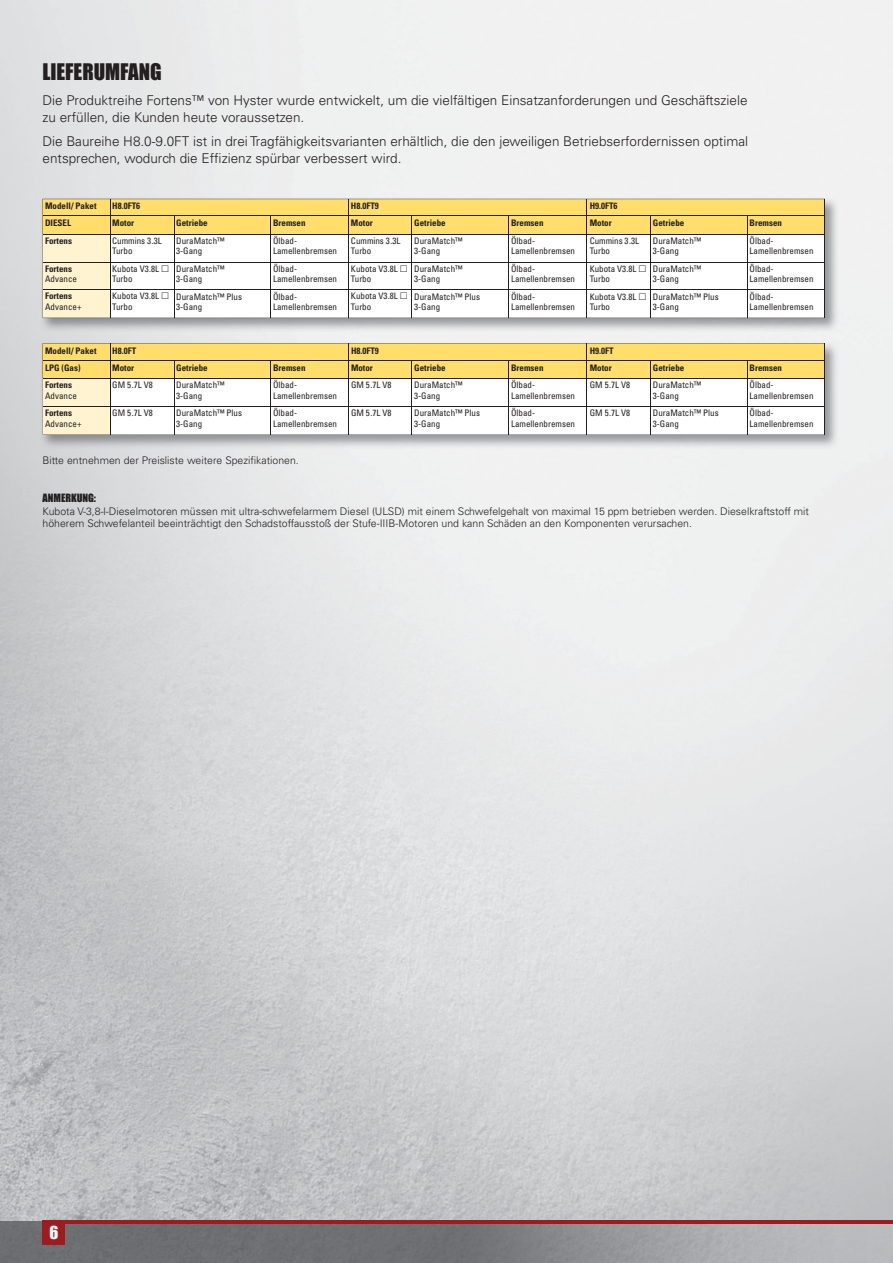
<style>
.page{position:relative;width:893px;height:1263px;background:#fff}
.page>*{position:absolute;margin:0;border:0;box-sizing:border-box;transform-origin:0 0}
.t1{font:21px "Impact";color:#231f20}
.t2{font:16.5px "Impact";color:#fff}
.t3{font:300 13.5px/16.2px "Univers";color:#231f20}
.t4{font:300 10.5px/12.6px "Univers";color:#231f20}
.t5{font:10.5px "Impact";color:#231f20}
.t6{font:condensed 9px/10.8px "Univers";color:#231f20}
.t7{font:700 condensed 9px/17.2px "Univers";color:#231f20}
</style>
<div class="page">
<img style="left:0;top:0;width:892px;height:1222px">
<img style="left:0;top:1222px;width:892px;height:41px">
<hr style="left:43px;top:1220px;width:850px;height:3px;background:#9e1c20">
<div style="left:43px;top:1222px;width:22px;height:23px;background:#9e1c20"></div>
<img style="left:892px;top:0;width:1px;height:1263px">
<img style="left:41px;top:197px;width:798px;height:135px">
<img style="left:41px;top:342px;width:798px;height:106px">
<hr style="left:825px;top:199px;width:1px;height:119px;background:#231f20">
<svg style="left:43px;top:199px;width:782px;height:119px"></svg>
<hr style="left:43px;top:262px;width:782px;height:1px;background:#231f20">
<hr style="left:43px;top:290px;width:782px;height:1px;background:#231f20">
<hr style="left:825px;top:344px;width:1px;height:91px;background:#231f20">
<svg style="left:43px;top:343px;width:782px;height:92px"></svg>
<hr style="left:43px;top:406px;width:782px;height:1px;background:#231f20">
<svg style="left:162px;top:265px;width:6px;height:6px"></svg>
<svg style="left:162px;top:293px;width:6px;height:6px"></svg>
<svg style="left:401px;top:265px;width:6px;height:6px"></svg>
<svg style="left:401px;top:293px;width:6px;height:6px"></svg>
<svg style="left:639px;top:265px;width:7px;height:6px"></svg>
<svg style="left:639px;top:293px;width:7px;height:6px"></svg>
<h1 class="t1" style="left:43px;top:59px;width:121px">LIEFERUMFANG</h1>
<h3 class="t3" style="left:43px;top:94px;width:706px">Die Produktreihe Fortens™ von Hyster wurde entwickelt, um die vielfältigen Einsatzanforderungen und Geschäftsziele zu erfüllen, die Kunden heute voraussetzen.</h3>
<h3 class="t3" style="left:43px;top:135px;width:707px">Die Baureihe H8.0-9.0FT ist in drei Tragfähigkeitsvarianten erhältlich, die den jeweiligen Betriebserfordernissen optimal entsprechen, wodurch die Effizienz spürbar verbessert wird.</h3>
<p class="t7" style="left:45px;top:198px;width:53px">Modell/ Paket<br>DIESEL<br>Fortens</p>
<p class="t7" style="left:45px;top:261px;width:28px">Fortens</p>
<p class="t6" style="left:45px;top:274px;width:33px">Advance</p>
<p class="t7" style="left:45px;top:289px;width:28px">Fortens</p>
<p class="t6" style="left:45px;top:302px;width:38px">Advance+</p>
<p class="t7" style="left:45px;top:343px;width:53px">Modell/ Paket<br>LPG (Gas)<br>Fortens</p>
<p class="t6" style="left:45px;top:391px;width:33px">Advance</p>
<p class="t7" style="left:45px;top:405px;width:28px">Fortens</p>
<p class="t6" style="left:45px;top:419px;width:38px">Advance+</p>
<p class="t7" style="left:112px;top:198px;width:29px">H8.0FT6<br>Motor</p>
<p class="t6" style="left:112px;top:236px;width:51px">Cummins 3 .3L<br>Turbo</p>
<p class="t6" style="left:112px;top:264px;width:48px">Kubota V3 .8L<br>Turbo</p>
<p class="t6" style="left:112px;top:292px;width:48px">Kubota V3 .8L<br>Turbo</p>
<p class="t7" style="left:112px;top:343px;width:25px">H8.0FT<br>Motor</p>
<p class="t6" style="left:112px;top:380px;width:42px">GM 5 .7L V8</p>
<p class="t6" style="left:112px;top:408px;width:42px">GM 5 .7L V8</p>
<p class="t7" style="left:176px;top:215px;width:33px">Getriebe</p>
<p class="t6" style="left:176px;top:236px;width:50px">DuraMatch™<br>3-Gang</p>
<p class="t6" style="left:176px;top:264px;width:50px">DuraMatch™<br>3-Gang</p>
<p class="t6" style="left:176px;top:292px;width:67px">DuraMatch™ Plus<br>3-Gang</p>
<p class="t7" style="left:176px;top:360px;width:33px">Getriebe</p>
<p class="t6" style="left:176px;top:380px;width:50px">DuraMatch™<br>3-Gang</p>
<p class="t6" style="left:176px;top:408px;width:67px">DuraMatch™ Plus<br>3-Gang</p>
<p class="t7" style="left:273px;top:215px;width:34px">Bremsen</p>
<p class="t6" style="left:273px;top:236px;width:65px">Ölbad-<br>Lamellenbremsen</p>
<p class="t6" style="left:273px;top:264px;width:65px">Ölbad-<br>Lamellenbremsen</p>
<p class="t6" style="left:273px;top:292px;width:65px">Ölbad-<br>Lamellenbremsen</p>
<p class="t7" style="left:273px;top:360px;width:34px">Bremsen</p>
<p class="t6" style="left:273px;top:380px;width:65px">Ölbad-<br>Lamellenbremsen</p>
<p class="t6" style="left:273px;top:408px;width:65px">Ölbad-<br>Lamellenbremsen</p>
<p class="t7" style="left:351px;top:198px;width:29px">H8.0FT9<br>Motor</p>
<p class="t6" style="left:351px;top:236px;width:51px">Cummins 3 .3L<br>Turbo</p>
<p class="t6" style="left:351px;top:264px;width:48px">Kubota V3 .8L<br>Turbo</p>
<p class="t6" style="left:351px;top:292px;width:48px">Kubota V3 .8L<br>Turbo</p>
<p class="t7" style="left:414px;top:215px;width:33px">Getriebe</p>
<p class="t6" style="left:414px;top:236px;width:50px">DuraMatch™<br>3-Gang</p>
<p class="t6" style="left:414px;top:264px;width:50px">DuraMatch™<br>3-Gang</p>
<p class="t6" style="left:414px;top:292px;width:67px">DuraMatch™ Plus<br>3-Gang</p>
<p class="t7" style="left:351px;top:343px;width:29px">H8.0FT9<br>Motor</p>
<p class="t6" style="left:351px;top:380px;width:42px">GM 5 .7L V8</p>
<p class="t6" style="left:351px;top:408px;width:42px">GM 5 .7L V8</p>
<p class="t7" style="left:414px;top:360px;width:33px">Getriebe</p>
<p class="t6" style="left:414px;top:380px;width:50px">DuraMatch™<br>3-Gang</p>
<p class="t6" style="left:414px;top:408px;width:67px">DuraMatch™ Plus<br>3-Gang</p>
<p class="t7" style="left:511px;top:215px;width:34px">Bremsen</p>
<p class="t6" style="left:511px;top:236px;width:65px">Ölbad-<br>Lamellenbremsen</p>
<p class="t6" style="left:511px;top:264px;width:65px">Ölbad-<br>Lamellenbremsen</p>
<p class="t6" style="left:511px;top:292px;width:65px">Ölbad-<br>Lamellenbremsen</p>
<p class="t7" style="left:511px;top:360px;width:34px">Bremsen</p>
<p class="t6" style="left:511px;top:380px;width:65px">Ölbad-<br>Lamellenbremsen</p>
<p class="t6" style="left:511px;top:408px;width:65px">Ölbad-<br>Lamellenbremsen</p>
<p class="t7" style="left:590px;top:198px;width:29px">H9.0FT6<br>Motor</p>
<p class="t6" style="left:590px;top:236px;width:51px">Cummins 3 .3L<br>Turbo</p>
<p class="t6" style="left:590px;top:264px;width:48px">Kubota V3 .8L<br>Turbo</p>
<p class="t6" style="left:590px;top:292px;width:48px">Kubota V3 .8L<br>Turbo</p>
<p class="t7" style="left:653px;top:215px;width:33px">Getriebe</p>
<p class="t6" style="left:653px;top:236px;width:50px">DuraMatch™<br>3-Gang</p>
<p class="t6" style="left:653px;top:264px;width:50px">DuraMatch™<br>3-Gang</p>
<p class="t6" style="left:653px;top:292px;width:67px">DuraMatch™ Plus<br>3-Gang</p>
<p class="t7" style="left:590px;top:343px;width:25px">H9.0FT<br>Motor</p>
<p class="t6" style="left:590px;top:380px;width:42px">GM 5 .7L V8</p>
<p class="t6" style="left:590px;top:408px;width:42px">GM 5 .7L V8</p>
<p class="t7" style="left:653px;top:360px;width:33px">Getriebe</p>
<p class="t6" style="left:653px;top:380px;width:50px">DuraMatch™<br>3-Gang</p>
<p class="t6" style="left:653px;top:408px;width:67px">DuraMatch™ Plus<br>3-Gang</p>
<p class="t7" style="left:749px;top:215px;width:34px">Bremsen</p>
<p class="t6" style="left:749px;top:236px;width:65px">Ölbad-<br>Lamellenbremsen</p>
<p class="t6" style="left:749px;top:264px;width:65px">Ölbad-<br>Lamellenbremsen</p>
<p class="t6" style="left:749px;top:292px;width:65px">Ölbad-<br>Lamellenbremsen</p>
<p class="t7" style="left:749px;top:360px;width:34px">Bremsen</p>
<p class="t6" style="left:749px;top:380px;width:65px">Ölbad-<br>Lamellenbremsen</p>
<p class="t6" style="left:749px;top:408px;width:65px">Ölbad-<br>Lamellenbremsen</p>
<p class="t4" style="left:43px;top:455px;width:258px">Bitte entnehmen der Preisliste weitere Spezifikationen.</p>
<p class="t5" style="left:43px;top:492px;width:55px">ANMERKUNG:</p>
<p class="t4" style="left:43px;top:506px;width:768px">Kubota V-3,8-l-Dieselmotoren müssen mit ultra-schwefelarmem Diesel (ULSD) mit einem Schwefelgehalt von maximal 15 ppm betrieben werden. Dieselkraftstoff mit höherem Schwefelanteil beeinträchtigt den Schadstoffausstoß der Stufe-IIIB-Motoren und kann Schäden an den Komponenten verursachen.</p>
<h2 class="t2" style="left:49px;top:1223px;width:10px">6</h2>
</div>
